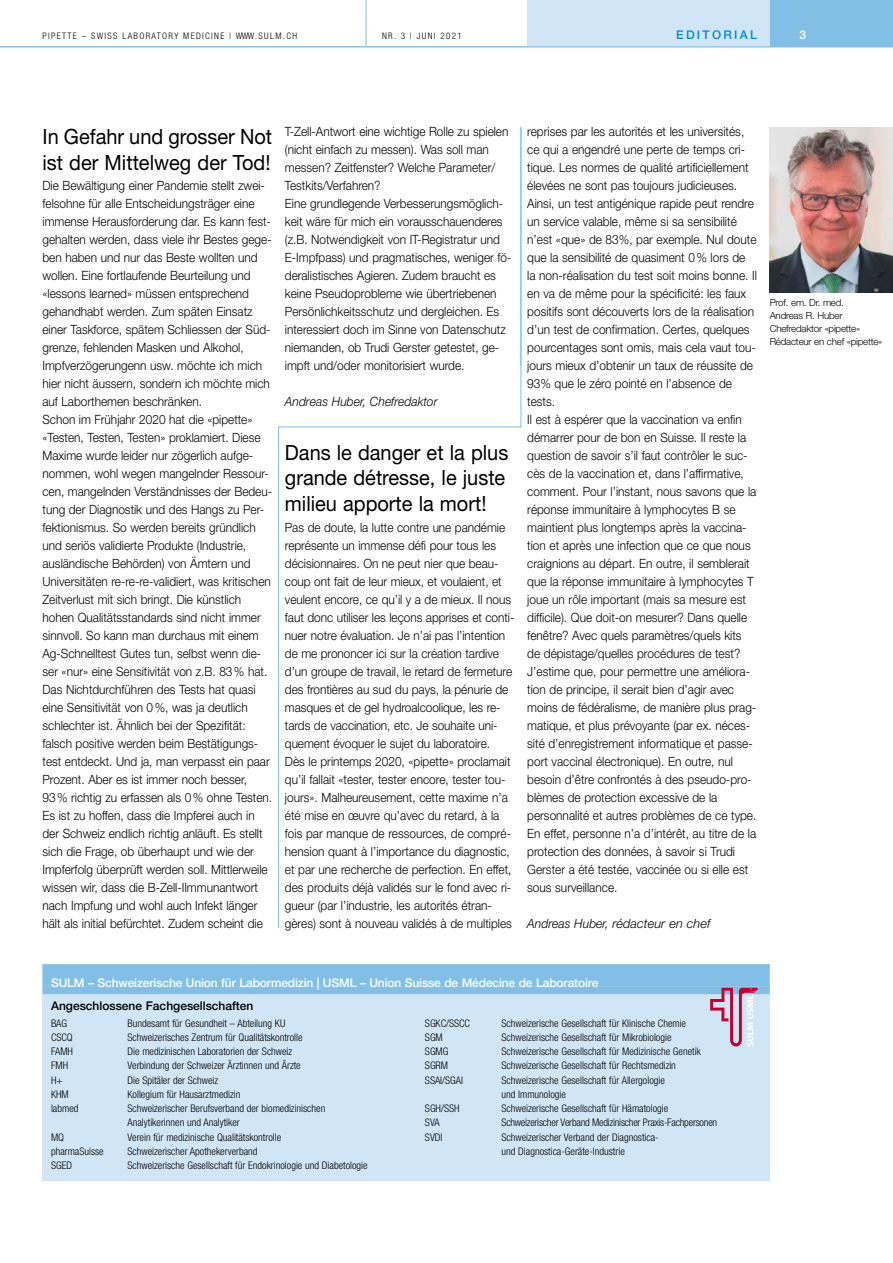
<style>
.page{position:relative;width:893px;height:1263px;background:#fff}
.page>*{position:absolute;margin:0;border:0;box-sizing:border-box;transform-origin:0 0}
.t1{font:21px/25.5px "Helvetica Neue";color:#000;scale:.95 1}
.t2{font:300 12.75px/18px "Helvetica Neue";color:#000;scale:.93 1}
.t3{font:italic 300 12.75px "Helvetica Neue";color:#000;scale:.95 1}
.t4{font:500 12px "Helvetica Neue";letter-spacing:-.01em;color:#fff}
.t5{font:500 12px "Helvetica Neue";color:#000}
.t6{font:500 12px "Helvetica Neue";letter-spacing:.19em;color:#008bd1}
.t7{font:300 condensed 10.5px/14.2px "Helvetica Neue";color:#000}
.t8{font:300 condensed 10.5px "Helvetica Neue";letter-spacing:-.02em;color:#000}
.t9{font:300 9.75px/13px "Helvetica Neue";letter-spacing:-.02em;color:#000}
.t10{font:300 condensed 9px "Helvetica Neue";letter-spacing:.15em;color:#000}
</style>
<div class="page">
<div style="left:527px;top:0;width:366px;height:47px;background:#82bfe7"></div>
<hr style="left:366px;top:0;width:1px;height:47px;background:#82bfe7">
<div style="left:527px;top:0;width:243px;height:47px;background:#d0e5f6"></div>
<hr style="left:520px;top:128px;width:1px;height:299px;background:#82bfe7">
<hr style="left:0;top:46px;width:893px;height:1px;background:#82bfe7">
<div style="left:43px;top:964px;width:727px;height:216px;background:#d0e5f6"></div>
<div style="left:43px;top:964px;width:727px;height:23px;background:#82bfe7"></div>
<div style="left:43px;top:987px;width:727px;height:7px;background:#82bfe7"></div>
<svg style="left:710px;top:988px;width:48px;height:58px"></svg>
<hr style="left:279px;top:427px;width:242px;height:1px;background:#82bfe7">
<hr style="left:278px;top:427px;width:1px;height:501px;background:#82bfe7">
<hr style="left:520px;top:127px;width:1px;height:239px;background:#82bfe7">
<img style="left:770px;top:128px;width:123px;height:164px">
<p class="t10" style="left:43px;top:30px;width:256px">PIPETTE – SWISS LABORATORY MEDICINE | WWW.SULM.CH</p>
<p class="t10" style="left:382px;top:30px;width:81px">NR. 3 | JUNI 2021</p>
<p class="t6" style="left:676px;top:27px;width:82px">EDITORIAL</p>
<p class="t4" style="left:799px;top:27px;width:8px">3</p>
<h1 class="t1" style="left:43px;top:124px;width:243px">In Gefahr und grosser Not ist der Mittelweg der Tod!</h1>
<p class="t2" style="left:43px;top:176px;width:248px">Die Bewältigung einer Pandemie stellt zwei&shy;felsohne für alle Entscheidungsträger eine immense Herausforderung dar. Es kann fest&shy;gehalten werden, dass viele ihr Bestes gege&shy;ben haben und nur das Beste wollten und wollen. Eine fortlaufende Beurteilung und «lessons learned» müssen entsprechend gehandhabt werden. Zum späten Einsatz einer Taskforce, spätem Schliessen der Süd&shy;grenze, fehlenden Masken und Alkohol, Impfverzögerungenn usw. möchte ich mich hier nicht äussern, sondern ich möchte mich auf Laborthemen beschränken.<br>Schon im Frühjahr 2020 hat die «pipette» «Testen, Testen, Testen» proklamiert. Diese Maxime wurde leider nur zögerlich aufge&shy;nommen, wohl wegen mangelnder Ressour&shy;cen, mangelnden Verständnisses der Bedeu&shy;tung der Diagnostik und des Hangs zu Per&shy;fektionismus. So werden bereits gründlich und seriös validierte Produkte (Industrie, ausländische Behörden) von Ämtern und Universitäten re-re-re-validiert, was kritischen Zeitverlust mit sich bringt. Die künstlich hohen Qualitätsstandards sind nicht immer sinnvoll. So kann man durchaus mit einem Ag-Schnelltest Gutes tun, selbst wenn die&shy;ser «nur» eine Sensitivität von z.B. 83% hat.<br>Das Nichtdurchführen des Tests hat quasi eine Sensitivität von 0%, was ja deutlich schlechter ist. Ähnlich bei der Spezifität: falsch positive werden beim Bestätigungs&shy;test entdeckt. Und ja, man verpasst ein paar Prozent. Aber es ist immer noch besser, 93% richtig zu erfassen als 0% ohne Testen.<br>Es ist zu hoffen, dass die Impferei auch in der Schweiz endlich richtig anläuft. Es stellt sich die Frage, ob überhaupt und wie der Impferfolg überprüft werden soll. Mittlerweile wissen wir, dass die B-Zell-IImmunantwort nach Impfung und wohl auch Infekt länger hält als initial befürchtet. Zudem scheint die</p>
<p class="t2" style="left:285px;top:122px;width:245px">T-Zell-Antwort eine wichtige Rolle zu spielen (nicht einfach zu messen). Was soll man messen? Zeitfenster? Welche Parameter/ Testkits/Verfahren?<br>Eine grundlegende Verbesserungsmöglich&shy;keit wäre für mich ein vorausschauenderes (z.B. Notwendigkeit von IT-Registratur und E-Impfpass) und pragmatisches, weniger fö&shy;deralistisches Agieren. Zudem braucht es keine Pseudoprobleme wie übertriebenen Persönlichkeitsschutz und dergleichen. Es interessiert doch im Sinne von Datenschutz niemanden, ob Trudi Gerster getestet, ge&shy;impft und/oder monitorisiert wurde.</p>
<p class="t3" style="left:285px;top:394px;width:162px">Andreas Huber, Chefredaktor</p>
<h1 class="t1" style="left:285px;top:439px;width:237px">Dans le danger et la plus grande détresse, le juste milieu apporte la mort!</h1>
<p class="t2" style="left:285px;top:518px;width:248px">Pas de doute, la lutte contre une pandémie représente un immense défi pour tous les décisionnaires. On ne peut nier que beau&shy;coup ont fait de leur mieux, et voulaient, et veulent encore, ce qu’il y a de mieux. Il nous faut donc utiliser les leçons apprises et conti&shy;nuer notre évaluation. Je n’ai pas l’intention de me prononcer ici sur la création tardive d’un groupe de travail, le retard de fermeture des frontières au sud du pays, la pénurie de masques et de gel hydroalcoolique, les re&shy;tards de vaccination, etc. Je souhaite uni&shy;quement évoquer le sujet du laboratoire.<br>Dès le printemps 2020, «pipette» proclamait qu’il fallait «tester, tester encore, tester tou&shy;jours». Malheureusement, cette maxime n’a été mise en œuvre qu’avec du retard, à la fois par manque de ressources, de compré&shy;hension quant à l’importance du diagnostic, et par une recherche de perfection. En effet, des produits déjà validés sur le fond avec ri&shy;gueur (par l’industrie, les autorités étran&shy;gères) sont à nouveau validés à de multiples</p>
<p class="t2" style="left:527px;top:122px;width:248px">reprises par les autorités et les universités, ce qui a engendré une perte de temps cri&shy;tique. Les normes de qualité artificiellement élevées ne sont pas toujours judicieuses.<br>Ainsi, un test antigénique rapide peut rendre un service valable, même si sa sensibilité n’est «que» de 83%, par exemple. Nul doute que la sensibilité de quasiment 0% lors de la non-réalisation du test soit moins bonne. Il en va de même pour la spécificité: les faux positifs sont découverts lors de la réalisation d’un test de confirmation. Certes, quelques pourcentages sont omis, mais cela vaut tou&shy;jours mieux d’obtenir un taux de réussite de 93% que le zéro pointé en l’absence de tests.<br>Il est à espérer que la vaccination va enfin démarrer pour de bon en Suisse. Il reste la question de savoir s’il faut contrôler le suc&shy;cès de la vaccination et, dans l’affirmative, comment. Pour l’instant, nous savons que la réponse immunitaire à lymphocytes B se maintient plus longtemps après la vaccina&shy;tion et après une infection que ce que nous craignions au départ. En outre, il semblerait que la réponse immunitaire à lymphocytes T joue un rôle important (mais sa mesure est difficile). Que doit-on mesurer? Dans quelle fenêtre? Avec quels paramètres/quels kits de dépistage/quelles procédures de test?<br>J’estime que, pour permettre une améliora&shy;tion de principe, il serait bien d’agir avec moins de fédéralisme, de manière plus prag&shy;matique, et plus prévoyante (par ex. néces&shy;sité d’enregistrement informatique et passe&shy;port vaccinal électronique). En outre, nul besoin d’être confrontés à des pseudo-pro&shy;blèmes de protection excessive de la personnalité et autres problèmes de ce type.<br>En effet, personne n’a d’intérêt, au titre de la protection des données, à savoir si Trudi Gerster a été testée, vaccinée ou si elle est sous surveillance.</p>
<p class="t3" style="left:527px;top:916px;width:194px">Andreas Huber, rédacteur en chef</p>
<p class="t9" style="left:770px;top:296px;width:114px">Prof. em. Dr. med.<br>Andreas R. Huber<br>Chefredaktor «pipette»<br>Rédacteur en chef «pipette»</p>
<p class="t4" style="left:51px;top:975px;width:549px">SULM – Schweizerische Union für Labormedizin | USML – Union Suisse de Médecine de Laboratoire</p>
<p class="t5" style="left:51px;top:999px;width:204px">Angeschlossene Fachgesellschaften</p>
<p class="t7" style="left:51px;top:1016px;width:18px">BAG</p>
<p class="t7" style="left:128px;top:1016px;width:159px">Bundesamt für Gesundheit – Abteilung KU</p>
<p class="t7" style="left:51px;top:1030px;width:23px">CSCQ</p>
<p class="t7" style="left:128px;top:1030px;width:177px">Schweizerisches Zentrum für Qualitätskontrolle</p>
<p class="t7" style="left:51px;top:1044px;width:23px">FAMH</p>
<p class="t7" style="left:128px;top:1044px;width:166px">Die medizinischen Laboratorien der Schweiz</p>
<p class="t7" style="left:51px;top:1058px;width:19px">FMH</p>
<p class="t7" style="left:128px;top:1058px;width:175px">Verbindung der Schweizer Ärztinnen und Ärzte</p>
<p class="t7" style="left:51px;top:1072px;width:13px">H+</p>
<p class="t7" style="left:128px;top:1072px;width:92px">Die Spitäler der Schweiz</p>
<p class="t7" style="left:51px;top:1087px;width:19px">KHM</p>
<p class="t7" style="left:128px;top:1087px;width:114px">Kollegium für Hausarztmedizin</p>
<p class="t7" style="left:51px;top:1101px;width:29px">labmed</p>
<p class="t7" style="left:128px;top:1101px;width:199px">Schweizerischer Berufsverband der biomedizinischen<br>Analytikerinnen und Analytiker</p>
<p class="t7" style="left:51px;top:1129px;width:15px">MQ</p>
<p class="t7" style="left:128px;top:1129px;width:155px">Verein für medizinische Qualitätskontrolle</p>
<p class="t7" style="left:51px;top:1144px;width:54px">pharmaSuisse</p>
<p class="t7" style="left:128px;top:1144px;width:132px">Schweizerischer Apothekerverband</p>
<p class="t7" style="left:51px;top:1158px;width:22px">SGED</p>
<p class="t7" style="left:128px;top:1158px;width:242px">Schweizerische Gesellschaft für Endokrinologie und Diabetologie</p>
<p class="t7" style="left:425px;top:1016px;width:47px">SGKC/SSCC</p>
<p class="t7" style="left:501px;top:1016px;width:186px">Schweizerische Gesellschaft für Klinische Chemie</p>
<p class="t7" style="left:425px;top:1030px;width:19px">SGM</p>
<p class="t7" style="left:501px;top:1030px;width:172px">Schweizerische Gesellschaft für Mikrobiologie</p>
<p class="t7" style="left:425px;top:1044px;width:25px">SGMG</p>
<p class="t7" style="left:501px;top:1044px;width:201px">Schweizerische Gesellschaft für Medizinische Genetik</p>
<p class="t7" style="left:425px;top:1058px;width:25px">SGRM</p>
<p class="t7" style="left:501px;top:1058px;width:176px">Schweizerische Gesellschaft für Rechtsmedizin</p>
<p class="t7" style="left:425px;top:1072px;width:40px">SSAI/SGAI</p>
<p class="t7" style="left:501px;top:1072px;width:165px">Schweizerische Gesellschaft für Allergologie und Immunologie</p>
<p class="t7" style="left:425px;top:1101px;width:36px">SGH/SSH</p>
<p class="t7" style="left:501px;top:1101px;width:168px">Schweizerische Gesellschaft für Hämatologie</p>
<p class="t7" style="left:425px;top:1115px;width:16px">SVA</p>
<p class="t8" style="left:501px;top:1116px;width:217px">Schweizerischer Verband Medizinischer Praxis-Fachpersonen</p>
<p class="t7" style="left:425px;top:1129px;width:19px">SVDI</p>
<p class="t7" style="left:501px;top:1129px;width:159px">Schweizerischer Verband der Diagnostica&shy;und Diagnostica-Geräte-Industrie</p>
</div>
